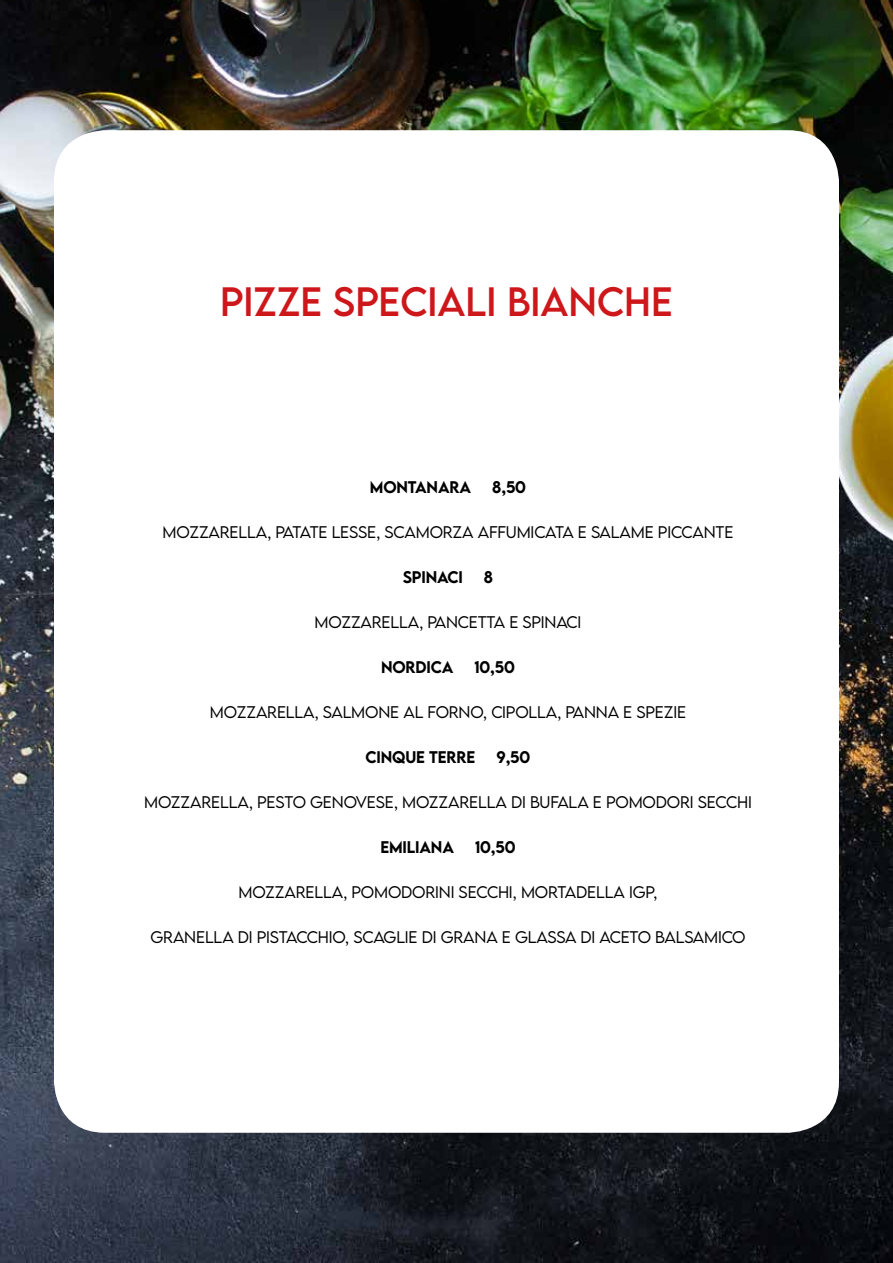
<style>
.page{position:relative;width:893px;height:1263px;background:#fff}
.page>*{position:absolute;margin:0;border:0;box-sizing:border-box;transform-origin:0 0}
.t1{font:36.45px "LEMONMILK";color:#cd171a}
.t2{font:300 15px "LEMONMILK";letter-spacing:-.01em;color:#000}
.t3{font:500 15px "LEMONMILK";letter-spacing:-.01em;color:#000}
</style>
<div class="page">
<img style="left:1px;top:1px;width:891px;height:1261px">
<div style="left:54px;top:130px;width:785px;height:1003px;background:#fff;border-radius:51px"></div>
<h1 class="t1" style="left:220px;top:278px;width:454px">PIZZE SPECIALI BIANCHE</h1>
<p class="t3" style="left:370px;top:478px;width:81px">MONTANARA</p>
<p class="t3" style="left:492px;top:478px;width:35px">8,50</p>
<p class="t2" style="left:163px;top:523px;width:572px">MOZZARELLA, PATATE LESSE, SCAMORZA AFFUM ICATA E SALAM E PICCANTE</p>
<p class="t3" style="left:403px;top:568px;width:62px">SPINACI</p>
<p class="t3" style="left:484px;top:568px;width:11px">8</p>
<p class="t2" style="left:315px;top:613px;width:268px">MOZZARELLA, PANCETTA E SPINACI</p>
<p class="t3" style="left:381px;top:658px;width:74px">NORDICA</p>
<p class="t3" style="left:474px;top:658px;width:42px">10,50</p>
<p class="t2" style="left:210px;top:703px;width:478px">MOZZARELLA, SALMONE AL FORNO, CIPOLLA, PANNA E SPEZIE</p>
<p class="t3" style="left:366px;top:748px;width:74px">CINQUE TERRE</p>
<p class="t3" style="left:496px;top:748px;width:35px">9,50</p>
<p class="t2" style="left:144px;top:793px;width:609px">MOZZARELLA, PESTO GENOVESE, MOZZARELLA DI BUFALA E POMODORI SECCHI</p>
<p class="t3" style="left:380px;top:838px;width:75px">EMILIANA</p>
<p class="t3" style="left:475px;top:838px;width:42px">10,50</p>
<p class="t2" style="left:238px;top:883px;width:421px">MOZZARELLA, POMODORINI SECCHI, MORTADELLA IGP,</p>
<p class="t2" style="left:150px;top:928px;width:597px">GRANELLA DI PISTACCHIO, SCAGLIE DI GRANA E GLASSA DI ACETO BALSAM ICO</p>
</div>
